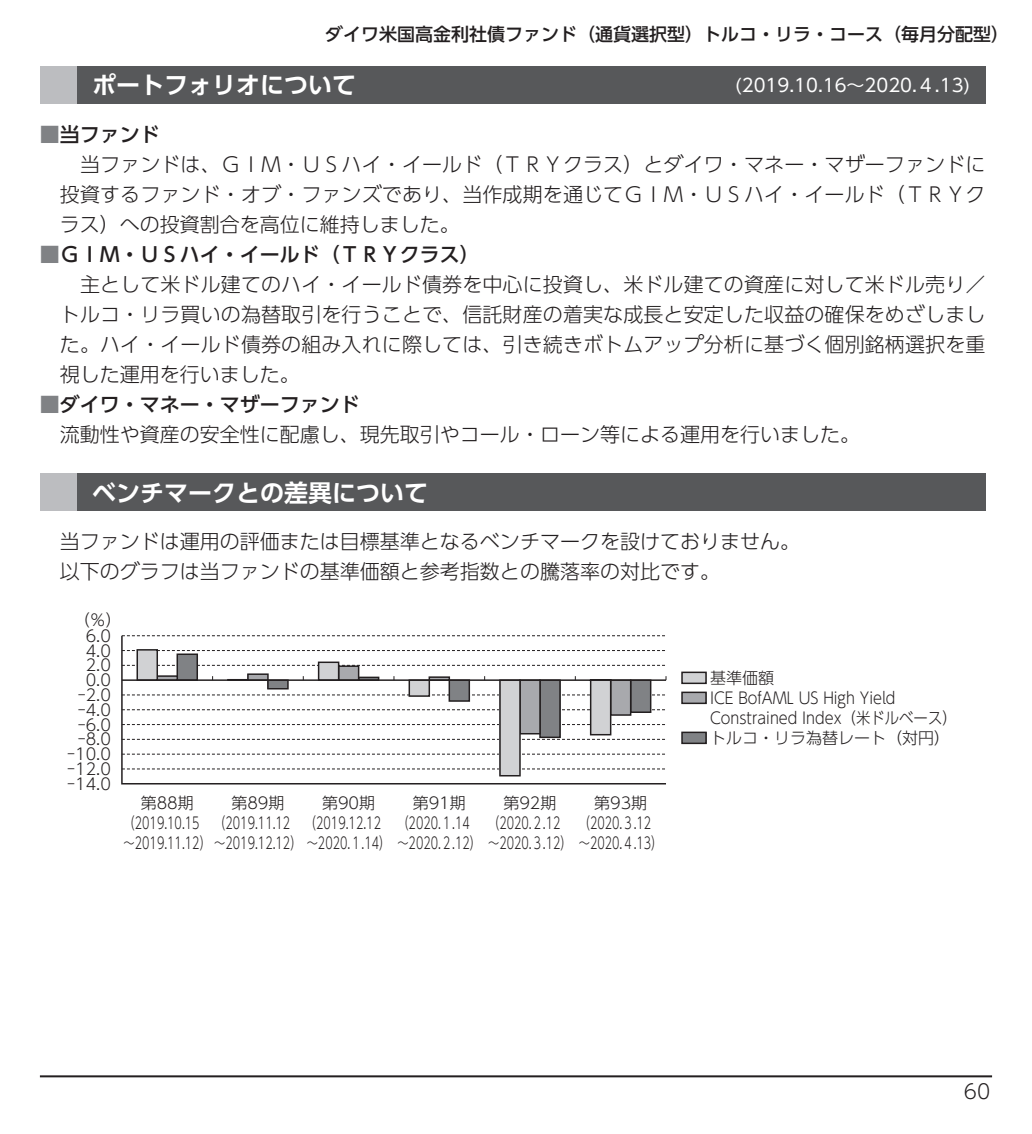
<style>
.page{position:relative;width:1032px;height:1134px;background:#fff}
.page>*{position:absolute;margin:0;border:0;box-sizing:border-box;transform-origin:0 0}
.t1{font:24px "UD Shin Go Pro De Bold 90 msp RKSJ H";color:#fff}
.t2{font:20px/30px "UD Shin Go Pro Light 90 msp RKSJ H";color:#231f20;text-align:justify}
.t3{font:20px "UD Shin Go Pro Medium 90 msp RKSJ H";color:#231f20}
.t4{font:18px "UD Shin Go Pro Medium 90 msp RKSJ H";color:#231f20}
.t5{font:18px "UD Shin Go Pro Regular 90 msp RKSJ H";color:#fff}
.t6{font:16px/20px "UD Shin Go Pro Light 90 msp RKSJ H";color:#231f20}
.s1{color:#808285}
</style>
<div class="page">
<hr style="left:40px;top:1075px;width:952px;height:2px;background:#231f20">
<div style="left:40px;top:66px;width:37px;height:37px;background:#bcbdc0"></div>
<div style="left:77px;top:66px;width:908px;height:37px;background:#57585a"></div>
<div style="left:40px;top:474px;width:37px;height:37px;background:#bcbdc0"></div>
<div style="left:77px;top:474px;width:908px;height:37px;background:#57585a"></div>
<svg style="left:121px;top:635px;width:546px;height:150px"></svg>
<div style="left:682px;top:672px;width:24px;height:11px;background:#d1d2d4"></div>
<div style="left:681px;top:672px;width:26px;height:12px;border:2px solid #231f20"></div>
<div style="left:682px;top:692px;width:24px;height:11px;background:#a8a9ad"></div>
<div style="left:681px;top:692px;width:26px;height:12px;border:2px solid #231f20"></div>
<div style="left:682px;top:732px;width:24px;height:11px;background:#808285"></div>
<div style="left:681px;top:732px;width:26px;height:12px;border:2px solid #231f20"></div>
<p class="t4" style="left:325px;top:27px;width:686px">ダイワ米国高金利社債ファンド（通貨選択型）トルコ・リラ・コース（毎月分配型）</p>
<p class="t1" style="left:92px;top:76px;width:266px">ポートフォリオについて</p>
<p class="t5" style="left:735px;top:78px;width:237px">(2019.10.16～2020.４.13)</p>
<p class="t3" style="left:40px;top:127px;width:121px"><span class="s1">■</span>当ファンド</p>
<p class="t2" style="left:60px;top:152px;width:927px">　当ファンドは、ＧＩＭ・ＵＳハイ・イールド（ＴＲＹクラス）とダイワ・マネー・マザーファンドに投資するファンド・オブ・ファンズであり、当作成期を通じてＧＩＭ・ＵＳハイ・イールド（ＴＲＹクラス）への投資割合を高位に維持しました。</p>
<p class="t3" style="left:40px;top:247px;width:441px"><span class="s1">■</span>ＧＩＭ・ＵＳハイ・イールド（ＴＲＹクラス）</p>
<p class="t2" style="left:60px;top:272px;width:927px">　主として米ドル建てのハイ・イールド債券を中心に投資し、米ドル建ての資産に対して米ドル売り／トルコ・リラ買いの為替取引を行うことで、信託財産の着実な成長と安定した収益の確保をめざしました。ハイ・イールド債券の組み入れに際しては、引き続きボトムアップ分析に基づく個別銘柄選択を重視した運用を行いました。</p>
<p class="t3" style="left:40px;top:397px;width:321px"><span class="s1">■</span>ダイワ・マネー・マザーファンド</p>
<p class="t2" style="left:60px;top:422px;width:801px">流動性や資産の安全性に配慮し、現先取引やコール・ローン等による運用を行いました。</p>
<p class="t1" style="left:92px;top:483px;width:338px">ベンチマークとの差異について</p>
<p class="t2" style="left:60px;top:529px;width:741px">当ファンドは運用の評価または目標基準となるベンチマークを設けておりません。以下のグラフは当ファンドの基準価額と参考指数との騰落率の対比です。</p>
<p class="t6" style="left:74px;top:612px;width:49px">（％）</p>
<p class="t6" style="left:86px;top:628px;width:27px">6.0</p>
<p class="t6" style="left:86px;top:643px;width:27px">4.0</p>
<p class="t6" style="left:86px;top:658px;width:27px">2.0</p>
<p class="t6" style="left:710px;top:670px;width:248px">基準価額<br>ICE BofAML US High Yield<br>Constrained Index（米ドルベース）トルコ・リラ為替レート（対円）</p>
<p class="t6" style="left:86px;top:672px;width:27px">0.0</p>
<p class="t6" style="left:78px;top:687px;width:35px">-2.0</p>
<p class="t6" style="left:78px;top:702px;width:35px">-4.0</p>
<p class="t6" style="left:78px;top:717px;width:35px">-6.0</p>
<p class="t6" style="left:78px;top:732px;width:35px">-8.0</p>
<p class="t6" style="left:67px;top:746px;width:45px">-10.0</p>
<p class="t6" style="left:67px;top:761px;width:45px">-12.0</p>
<p class="t6" style="left:67px;top:776px;width:45px">-14.0</p>
<p class="t6" style="left:231px;top:795px;width:55px">第89期</p>
<p class="t6" style="left:322px;top:795px;width:55px">第90期</p>
<p class="t6" style="left:413px;top:795px;width:55px">第91期</p>
<p class="t6" style="left:503px;top:795px;width:55px">第92期</p>
<p class="t6" style="left:594px;top:795px;width:55px">第93期</p>
<p class="t6" style="left:124px;top:795px;width:540px;text-indent:17px">第88期<br>（2019.10.15　（2019.11.12　（2019.12.12　（2020.１.14　 （2020.２.12　 （2020.３.12　～2019.11.12）～2019.12.12）～2020.１.14） ～2020.２.12） ～2020.３.12） ～2020.４.13）</p>
<p class="t2" style="left:964px;top:1079px;width:28px">60</p>
</div>
